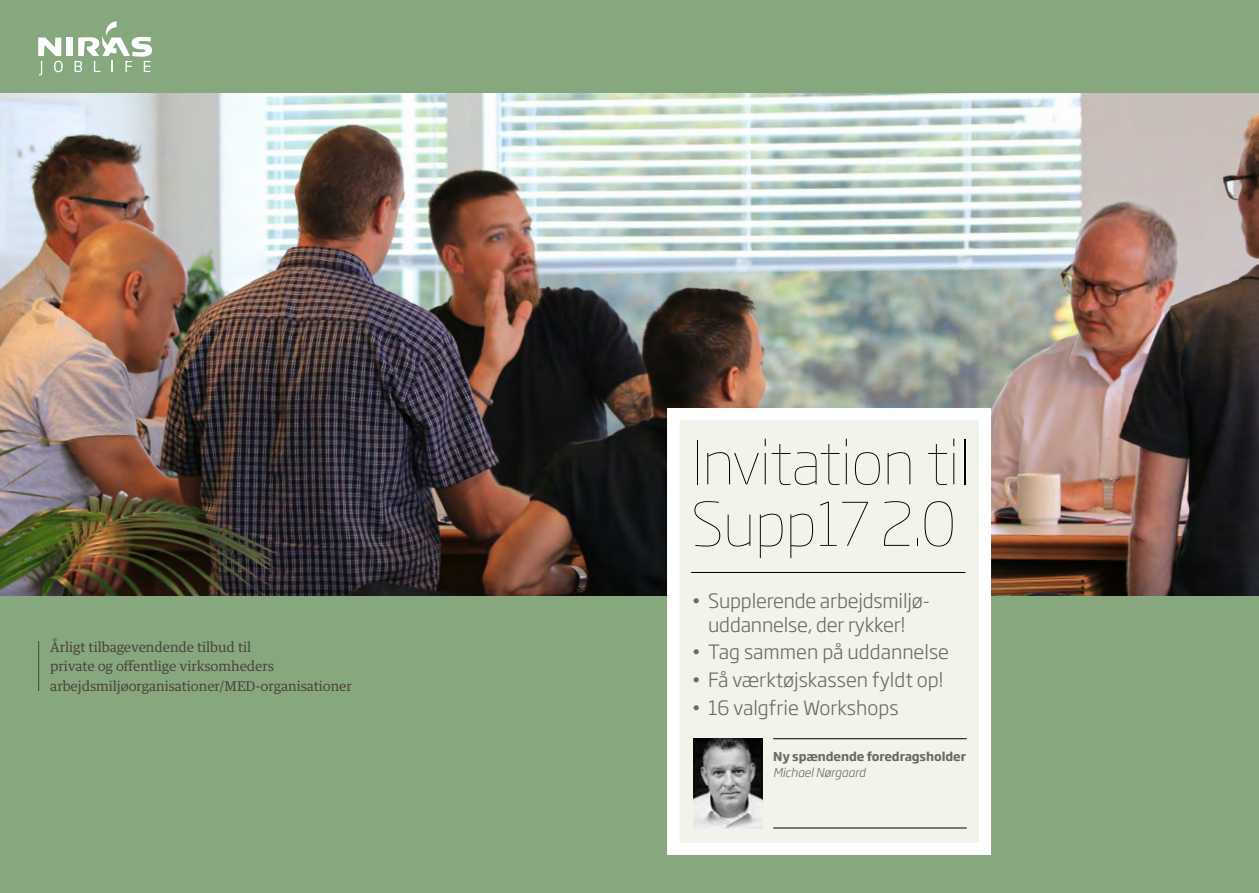
<style>
.page{position:relative;width:1259px;height:893px;background:#87a87f}
.page>*{position:absolute;margin:0;border:0;box-sizing:border-box;transform-origin:0 0}
.t1{font:100 59.25px/61.5px "Soho Gothic Pro";letter-spacing:-.01em;color:#000}
.t2{font:300 19.5px/23.4px "Soho Gothic Pro";letter-spacing:-.01em;color:#6c6964;text-align:center}
.t3{font:13.5px/19.5px "Guardian Text Egyp";letter-spacing:-.01em;color:#4b453c}
.t4{font:700 12px "Soho Gothic Pro";letter-spacing:-.01em;color:#6c6964}
.t5{font:italic 300 12px "Soho Gothic Pro";letter-spacing:-.01em;color:#6c6964}
</style>
<div class="page">
<img style="left:0;top:94px;width:1259px;height:501px">
<div style="left:67px;top:38px;width:6px;height:18px;background:#fff"></div>
<svg style="left:38px;top:38px;width:25px;height:37px"></svg>
<svg style="left:75px;top:21px;width:77px;height:51px"></svg>
<div style="left:668px;top:408px;width:323px;height:447px;background:#f1f4eb"></div>
<div style="left:668px;top:408px;width:323px;height:447px;border:12px solid #fff"></div>
<hr style="left:691px;top:572px;width:274px;height:1px;background:#000">
<hr style="left:773px;top:738px;width:193px;height:1px;background:#000">
<hr style="left:773px;top:828px;width:193px;height:1px;background:#000">
<img style="left:693px;top:738px;width:69px;height:91px">
<hr style="left:38px;top:641px;width:1px;height:50px;background:#4b453c">
<p class="t3" style="left:50px;top:636px;width:303px">Årligt tilbagevendende tilbud til<br>private og offentlige virksomheders arbejdsmiljøorganisationer/MED-organisationer</p>
<h1 class="t1" style="left:691px;top:428px;width:280px">Invitation til<br>Supp17 2.0</h1>
<p class="t2" style="left:691px;top:588px;width:241px">• Supplerende arbejdsmiljø&shy;uddannelse, der rykker!</p>
<p class="t2" style="left:691px;top:639px;width:259px">• Tag sammen på -uddannelse</p>
<p class="t2" style="left:691px;top:667px;width:254px">• Få værktøjskassen fyldt op!</p>
<p class="t2" style="left:691px;top:694px;width:209px">• 16 valgfrie Workshops</p>
<p class="t4" style="left:773px;top:747px;width:194px">Ny spændende foredragsholder</p>
<p class="t5" style="left:773px;top:764px;width:94px">Michael Nørgaard</p>
</div>
